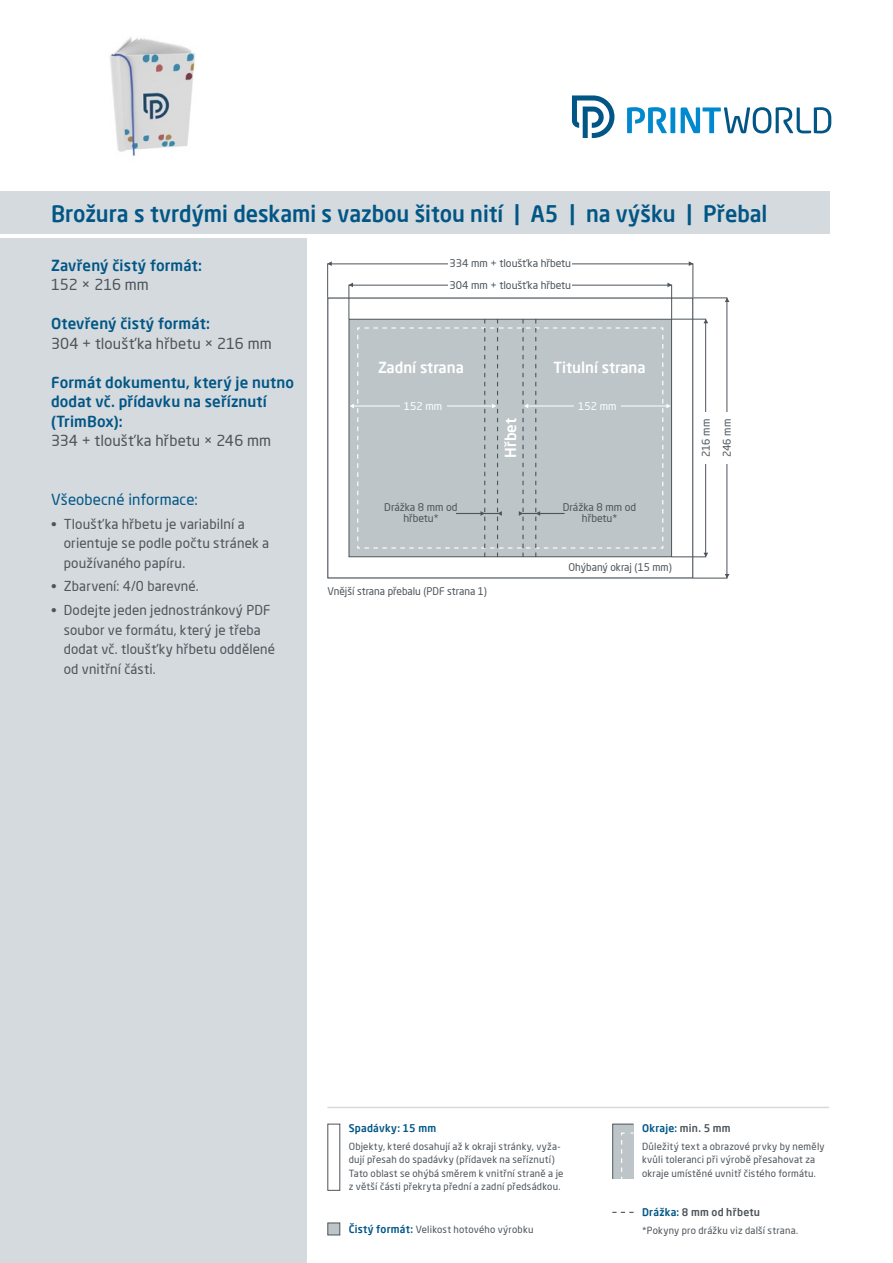
<style>
.page{position:relative;width:893px;height:1263px;background:#fff}
.page>*{position:absolute;margin:0;border:0;box-sizing:border-box;transform-origin:0 0}
.t1{font:500 22.5px "Neo Sans Pro";color:#015685;scale:.96 1}
.t2{font:500 15px/19.5px "Neo Sans Pro";letter-spacing:.01em;color:#015685}
.t3{font:15px "Neo Sans Pro";letter-spacing:.005em;color:#4d545a}
.t4{font:500 15px "Neo Sans Pro";color:#fff}
.t5{font:15px "Neo Sans Pro";letter-spacing:.01em;color:#015685}
.t6{font:13.5px/19.5px "Neo Sans Pro";letter-spacing:.01em;color:#4d545a}
.t7{font:10.5px/21.3px "Neo Sans Pro";color:#4d545a}
.t8{font:500 10.5px "Neo Sans Pro";letter-spacing:.025em;color:#015685}
.t9{font:500 10.5px "Neo Sans Pro";letter-spacing:.025em;color:#4d545a}
.t10{font:10.5px "Neo Sans Pro";color:#fff}
.t11{font:9.75px/13.5px "Neo Sans Pro";letter-spacing:.025em;color:#4d545a}
.s1{font-weight:500;font-size:10.5px;color:#015685}
.s2{color:#4d545a}
.s3{color:#015685}
</style>
<div class="page">
<div style="left:0;top:238px;width:306px;height:1025px;background:#d4dade"></div>
<div style="left:0;top:191px;width:829px;height:43px;background:#d4dade"></div>
<svg style="left:627px;top:107px;width:204px;height:26px"></svg>
<svg style="left:572px;top:96px;width:42px;height:42px"></svg>
<hr style="left:327px;top:1107px;width:502px;height:1px;background:#d4dade">
<div style="left:327px;top:1124px;width:13px;height:67px;border:1px solid #4d545a"></div>
<div style="left:327px;top:1222px;width:13px;height:13px;background:#bec5c9;border:1px solid #4d545a"></div>
<svg style="left:612px;top:1212px;width:22px;height:1px"></svg>
<svg style="left:612px;top:1123px;width:22px;height:56px"></svg>
<div style="left:327px;top:298px;width:366px;height:280px;border:1px solid #4d545a"></div>
<div style="left:672px;top:319px;width:34px;height:238px;border:1px solid #4d545a"></div>
<svg style="left:327px;top:261px;width:5px;height:5px"></svg>
<svg style="left:349px;top:283px;width:4px;height:4px"></svg>
<svg style="left:689px;top:261px;width:4px;height:5px"></svg>
<svg style="left:667px;top:283px;width:5px;height:4px"></svg>
<svg style="left:725px;top:298px;width:4px;height:4px"></svg>
<svg style="left:703px;top:319px;width:5px;height:4px"></svg>
<svg style="left:725px;top:574px;width:4px;height:4px"></svg>
<svg style="left:703px;top:553px;width:5px;height:4px"></svg>
<div style="left:702px;top:412px;width:8px;height:51px;background:#fff"></div>
<div style="left:350px;top:319px;width:321px;height:238px;background:#bec5c9"></div>
<img style="left:109px;top:37px;width:86px;height:120px">
<h1 class="t1" style="left:51px;top:200px;width:748px">Brožura s tvrdými deskami s vazbou šitou nití | A5 | na výšku | Přebal</h1>
<h2 class="t2" style="left:51px;top:255px;width:152px">Zavřený čistý formát:</h2>
<h2 class="t3" style="left:51px;top:276px;width:99px">152 × 216 mm</h2>
<h2 class="t2" style="left:51px;top:314px;width:160px">Otevřený čistý formát:</h2>
<h2 class="t3" style="left:51px;top:334px;width:222px">304 + tloušťka hřbetu × 216 mm</h2>
<h2 class="t2" style="left:51px;top:372px;width:244px">Formát dokumentu, který je nutno dodat vč. přídavku na seříznutí (TrimBox):</h2>
<h2 class="t3" style="left:51px;top:432px;width:222px">334 + tloušťka hřbetu × 246 mm</h2>
<h2 class="t5" style="left:51px;top:490px;width:148px">Všeobecné informace:</h2>
<h3 class="t6" style="left:64px;top:514px;width:207px;text-indent:-13px">• Tloušťka hřbetu je variabilní a orientuje se podle počtu stránek a používaného papíru.</h3>
<h3 class="t6" style="left:51px;top:576px;width:149px">• Zbarvení: 4/0 barevné.</h3>
<h3 class="t6" style="left:64px;top:600px;width:213px;text-indent:-13px">• Dodejte jeden jednostránkový PDF soubor ve formátu, který je třeba dodat vč. tloušťky hřbetu oddělené od vnitřní části.</h3>
<p class="t7" style="left:449px;top:253px;width:123px">334 mm + tloušťka hřbetu<br>304 mm + tloušťka hřbetu</p>
<h2 class="t4" style="left:378px;top:357px;width:87px">Zadní strana</h2>
<h2 class="t4" style="left:553px;top:357px;width:94px">Titulní strana</h2>
<p class="t10" style="left:404px;top:400px;width:40px">152 mm</p>
<p class="t10" style="left:578px;top:400px;width:40px">152 mm</p>
<h2 class="t4" style="left:501px;top:458px;width:41px;rotate:-90deg">Hřbet</h2>
<p class="t7" style="left:384px;top:501px;width:75px;line-height:11.2px;text-align:center">Drážka 8 mm od hřbetu*</p>
<p class="t7" style="left:563px;top:501px;width:75px;line-height:11.2px;text-align:center">Drážka 8 mm od hřbetu*</p>
<p class="t7" style="left:327px;top:580px;width:161px">Vnější strana přebalu (PDF strana 1)</p>
<p class="t7" style="left:569px;top:556px;width:105px">Ohýbaný okraj (15 mm)</p>
<p class="t7" style="left:695px;top:457px;width:40px;rotate:-90deg">216 mm<br>246 mm</p>
<p class="t8" style="left:349px;top:1121px;width:89px">Spadávky: 15 mm</p>
<p class="t11" style="left:349px;top:1139px;width:216px">Objekty, které dosahují až k okraji stránky, vyža&shy;dují přesah do spadávky (přídavek na seříznutí)<br>Tato oblast se ohýbá směrem k vnitřní straně a je z větší části překryta přední a zadní předsádkou.</p>
<p class="t11" style="left:349px;top:1222px;width:186px"><span class="s1">Čistý formát:</span> Velikost hotového výrobku</p>
<p class="t8" style="left:642px;top:1121px;width:90px">Okraje: <span class="s2">min. 5 mm</span></p>
<p class="t11" style="left:642px;top:1139px;width:184px">Důležitý text a obrazové prvky by neměly kvůli toleranci při výrobě přesahovat za okraje umístěné uvnitř čistého formátu.</p>
<p class="t9" style="left:642px;top:1205px;width:120px"><span class="s3">Drážka:</span> 8 mm od hřbetu</p>
<p class="t11" style="left:642px;top:1223px;width:158px">*Pokyny pro drážku viz další strana.</p>
</div>
